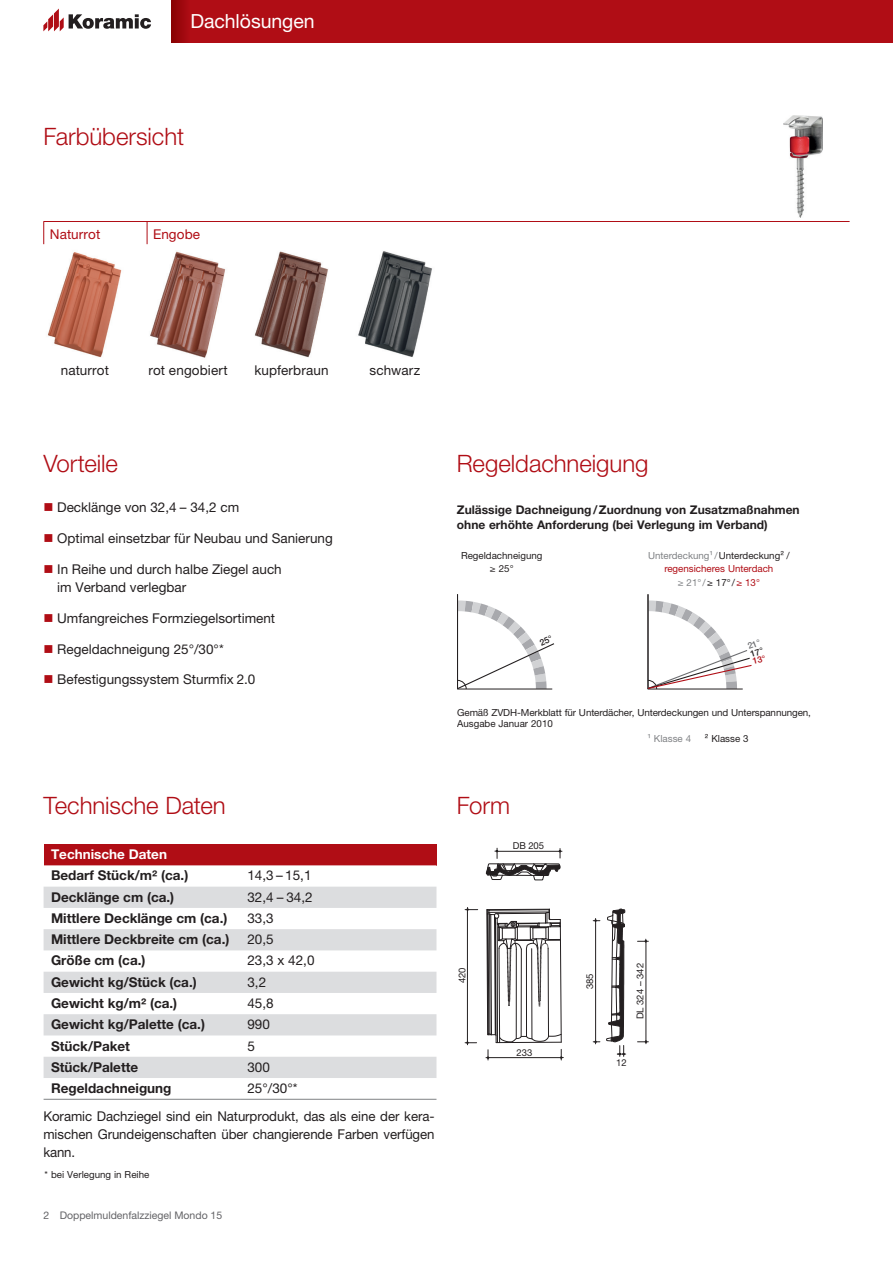
<style>
.page{position:relative;width:893px;height:1263px;background:#fff}
.page>*{position:absolute;margin:0;border:0;box-sizing:border-box;transform-origin:0 0}
.t1{font:300 24px "Helvetica Neue LT Pro";letter-spacing:-.005em;color:#b00d15}
.t2{font:19.5px "Helvetica Neue LTW1 G";letter-spacing:-.005em;color:#fff}
.t3{font:13.5px/18px "Helvetica Neue LT Pro";color:#231f20}
.t4{font:700 13.5px "Helvetica Neue LT Pro";color:#231f20}
.t5{font:700 13.5px "Helvetica Neue LT Pro";color:#fff}
.t6{font:13.5px "Helvetica Neue LT Pro";letter-spacing:.01em;color:#b00d15}
.t7{font:700 12px/15px "Helvetica Neue LT Pro";color:#231f20}
.t8{font:10.5px "Helvetica Neue LT Pro";color:#636366}
.t9{font:9.75px/10.5px "Helvetica Neue LTW1 G";letter-spacing:-.01em;color:#231f20}
.t10{font:9.75px/13.5px "Helvetica Neue LTW1 G";color:#b00d15;text-align:center}
.t11{font:9.75px "Helvetica Neue LT Pro";color:#231f20}
.t12{font:9.75px "Helvetica Neue LTW1 G";color:#808285}
.t13{font:9.45px "Helvetica Neue LT Std";color:#231f20}
.s1{color:#b00d15}
.s2{color:#808285}
.s3{color:#231f20}
</style>
<div class="page">
<div style="left:171px;top:0;width:722px;height:43px;background:#b00d15"></div>
<svg style="left:43px;top:9px;width:108px;height:22px"></svg>
<svg style="left:171px;top:0;width:15px;height:43px"></svg>
<hr style="left:43px;top:221px;width:807px;height:1px;background:#b00d15">
<svg style="left:43px;top:222px;width:1px;height:22px"></svg>
<svg style="left:147px;top:222px;width:1px;height:22px"></svg>
<img style="left:150px;top:251px;width:76px;height:107px">
<img style="left:255px;top:251px;width:73px;height:107px">
<img style="left:358px;top:251px;width:74px;height:106px">
<div style="left:44px;top:844px;width:392px;height:21px;background:#b00d15"></div>
<svg style="left:44px;top:865px;width:392px;height:234px"></svg>
<svg style="left:44px;top:887px;width:392px;height:191px;fill:#dcdddf"></svg>
<hr style="left:44px;top:1099px;width:196px;height:1px;background:#808285">
<hr style="left:240px;top:1099px;width:196px;height:1px;background:#808285">
<hr style="left:488px;top:1057px;width:73px;height:1px;background:#231f20">
<hr style="left:467px;top:910px;width:1px;height:132px;background:#231f20">
<hr style="left:646px;top:941px;width:1px;height:100px;background:#231f20">
<hr style="left:595px;top:921px;width:1px;height:120px;background:#231f20">
<svg style="left:486px;top:908px;width:76px;height:135px"></svg>
<svg style="left:486px;top:1050px;width:3px;height:10px"></svg>
<svg style="left:465px;top:1042px;width:12px;height:3px"></svg>
<svg style="left:560px;top:1049px;width:3px;height:11px"></svg>
<svg style="left:593px;top:1041px;width:7px;height:3px"></svg>
<svg style="left:637px;top:1041px;width:11px;height:3px"></svg>
<svg style="left:637px;top:939px;width:11px;height:3px"></svg>
<svg style="left:465px;top:907px;width:13px;height:3px"></svg>
<svg style="left:606px;top:908px;width:20px;height:148px"></svg>
<svg style="left:486px;top:848px;width:76px;height:32px"></svg>
<img style="left:784px;top:116px;width:39px;height:101px">
<img style="left:47px;top:252px;width:75px;height:106px">
<hr style="left:457px;top:594px;width:1px;height:95px;background:#231f20">
<hr style="left:648px;top:594px;width:1px;height:95px;background:#231f20">
<svg style="left:457px;top:600px;width:97px;height:90px"></svg>
<svg style="left:647px;top:600px;width:105px;height:90px"></svg>
<h2 class="t2" style="left:190px;top:9px;width:126px">Dachlösungen</h2>
<h1 class="t1" style="left:43px;top:121px;width:142px">Farbübersicht</h1>
<p class="t6" style="left:50px;top:226px;width:52px">Naturrot</p>
<p class="t6" style="left:153px;top:226px;width:49px">Engobe</p>
<p class="t3" style="left:61px;top:361px;width:50px">naturrot</p>
<p class="t3" style="left:149px;top:361px;width:81px">rot engobiert</p>
<p class="t3" style="left:254px;top:361px;width:76px">kupferbraun</p>
<p class="t3" style="left:369px;top:361px;width:52px">schwarz</p>
<h1 class="t1" style="left:43px;top:449px;width:76px">Vorteile</h1>
<p class="t3" style="left:43px;top:498px;width:197px"><span class="s1">■</span> Decklänge von 32,4 – 34,2 cm</p>
<p class="t3" style="left:43px;top:529px;width:291px"><span class="s1">■</span> Optimal einsetzbar für Neubau und Sanierung</p>
<p class="t3" style="left:57px;top:560px;width:226px;text-indent:-14px"><span class="s1">■</span> In Reihe und durch halbe Ziegel auch im Verband verlegbar</p>
<p class="t3" style="left:43px;top:609px;width:233px"><span class="s1">■</span> Umfangreiches Formziegelsortiment</p>
<p class="t3" style="left:43px;top:639px;width:182px"><span class="s1">■</span> Regeldachneigung 25°/30°*</p>
<p class="t3" style="left:43px;top:670px;width:213px"><span class="s1">■</span> Befestigungssystem Sturmfix 2.0</p>
<h1 class="t1" style="left:44px;top:791px;width:184px">Technische Daten</h1>
<p class="t5" style="left:51px;top:846px;width:118px">Technische Daten</p>
<p class="t4" style="left:51px;top:867px;width:139px">Bedarf Stück/m² (ca.)</p>
<p class="t3" style="left:247px;top:866px;width:66px">14,3 – 15,1</p>
<p class="t4" style="left:51px;top:888px;width:125px">Decklänge cm (ca.)</p>
<p class="t3" style="left:247px;top:888px;width:67px">32,4 – 34,2</p>
<p class="t4" style="left:51px;top:910px;width:178px">Mittlere Decklänge cm (ca.)</p>
<p class="t3" style="left:247px;top:909px;width:28px">33,3</p>
<p class="t4" style="left:51px;top:931px;width:180px">Mittlere Deckbreite cm (ca.)</p>
<p class="t3" style="left:247px;top:930px;width:28px">20,5</p>
<p class="t4" style="left:51px;top:952px;width:96px">Größe cm (ca.)</p>
<p class="t3" style="left:247px;top:951px;width:69px">23,3 x 42,0</p>
<p class="t4" style="left:51px;top:973px;width:147px">Gewicht kg/Stück (ca.)</p>
<p class="t3" style="left:247px;top:973px;width:20px">3,2</p>
<p class="t4" style="left:51px;top:995px;width:128px">Gewicht kg/m² (ca.)</p>
<p class="t3" style="left:247px;top:994px;width:28px">45,8</p>
<p class="t4" style="left:51px;top:1016px;width:155px">Gewicht kg/Palette (ca.)</p>
<p class="t3" style="left:247px;top:1015px;width:24px">990</p>
<p class="t4" style="left:51px;top:1037px;width:81px">Stück/Paket</p>
<p class="t3" style="left:247px;top:1036px;width:9px">5</p>
<p class="t4" style="left:51px;top:1059px;width:89px">Stück/Palette</p>
<p class="t3" style="left:247px;top:1058px;width:24px">300</p>
<p class="t4" style="left:51px;top:1080px;width:122px">Regeldachneigung</p>
<p class="t3" style="left:43px;top:1074px;width:393px;line-height:27.6px;text-indent:204px">25°/30°*<br>Koramic Dachziegel sind ein Naturprodukt, das als eine der kera-</p>
<p class="t3" style="left:43px;top:1125px;width:393px">mischen Grundeigenschaften über changierende Farben verfügen kann.</p>
<p class="t11" style="left:45px;top:1169px;width:106px">* bei Verlegung in Reihe</p>
<p class="t8" style="left:43px;top:1209px;width:180px">2 Doppelmuldenfalzziegel Mondo 15</p>
<h1 class="t1" style="left:457px;top:449px;width:193px">Regeldachneigung</h1>
<p class="t7" style="left:457px;top:501px;width:344px">Zulässige Dachneigung / Zuordnung von Zusatzmaßnahmen ohne erhöhte Anforderung (bei Verlegung im Verband)</p>
<p class="t9" style="left:461px;top:548px;width:83px;line-height:13.5px;text-align:center">Regeldachneigung ≥ 25°</p>
<p class="t10" style="left:648px;top:548px;width:143px"><span class="s2">Unterdeckung¹ /</span> <span class="s3">Unterdeckung² / </span>regensicheres Unterdach<br><span class="s2">≥ 21° /</span> <span class="s3">≥ 17° /</span>≥ 13°</p>
<p class="t9" style="left:457px;top:707px;width:355px">Gemäß ZVDH-Merkblatt für Unterdächer, Unterdeckungen und Unterspannungen,<br>Ausgabe Januar 2010</p>
<p class="t12" style="left:647px;top:732px;width:45px">¹ Klasse 4</p>
<p class="t9" style="left:705px;top:733px;width:45px">² Klasse 3</p>
<h1 class="t1" style="left:457px;top:791px;width:55px">Form</h1>
<p class="t13" style="left:513px;top:840px;width:33px">DB 205</p>
<p class="t13" style="left:456px;top:983px;width:17px;rotate:-90deg">420</p>
<p class="t13" style="left:584px;top:989px;width:17px;rotate:-90deg">385</p>
<p class="t13" style="left:635px;top:1019px;width:58px;rotate:-90deg">DL 324 – 342</p>
<p class="t13" style="left:516px;top:1046px;width:17px">233</p>
<p class="t13" style="left:616px;top:1057px;width:12px">12</p>
</div>
